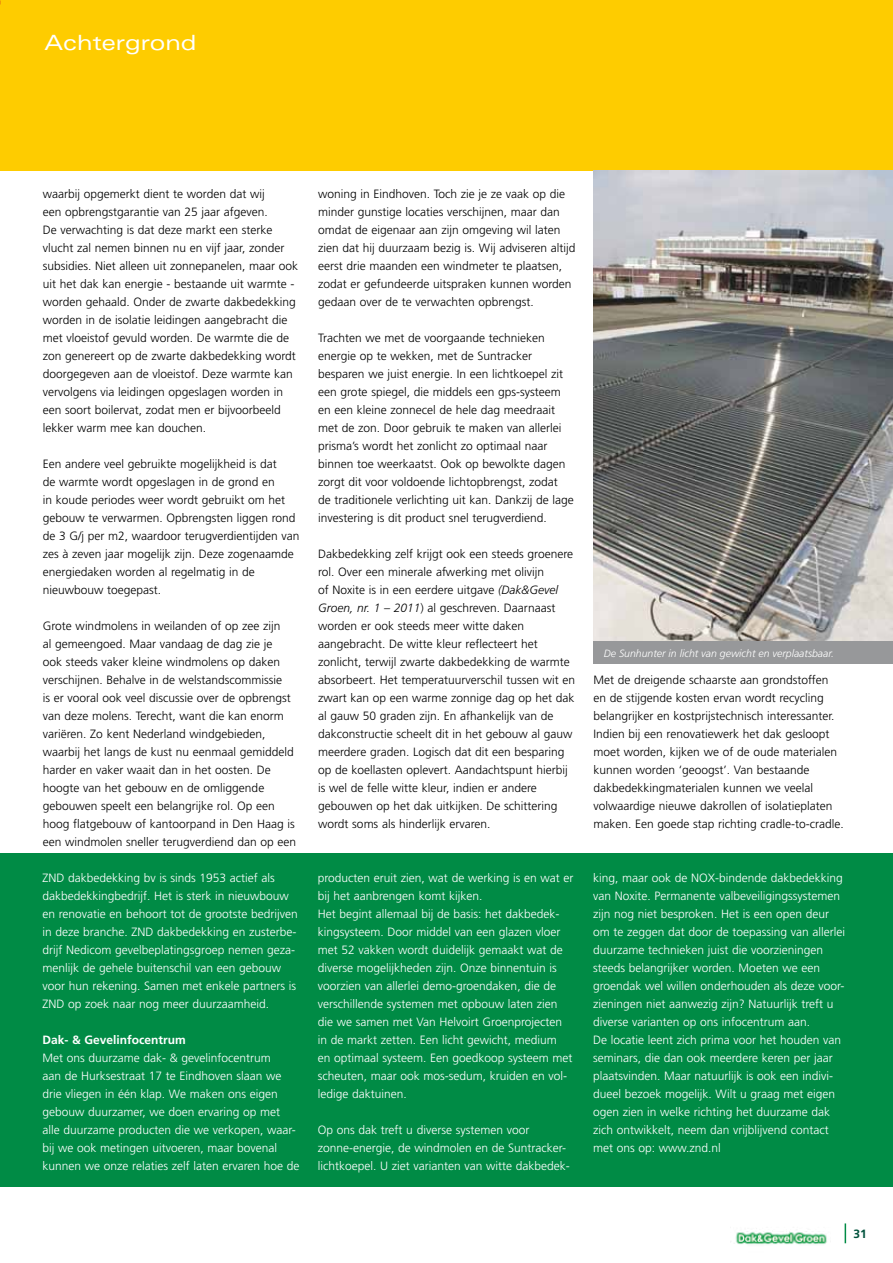
<style>
.page{position:relative;width:893px;height:1263px;background:#fff}
.page>*{position:absolute;margin:0;border:0;box-sizing:border-box;transform-origin:0 0}
.t1{font:expanded 21px "Univers";color:#fff}
.t2{font:300 12px/18px "Frutiger";color:#000}
.t3{font:300 12px/18px "Frutiger";color:#fff}
.t4{font:700 12px "Frutiger";color:#fff}
.t5{font:700 12px "Frutiger";color:#00523c}
.t6{font:italic 300 10.5px "Frutiger";color:#fff}
.s1{font-style:italic}
</style>
<div class="page">
<svg style="left:845px;top:1223px;width:1px;height:20px"></svg>
<img style="left:735px;top:1231px;width:92px;height:14px">
<div style="left:0;top:0;width:893px;height:170px;background:#fecc00"></div>
<img style="left:593px;top:170px;width:300px;height:471px">
<div style="left:593px;top:641px;width:300px;height:23px;background:#97989a"></div>
<div style="left:0;top:853px;width:893px;height:333px;background:#008b45"></div>
<h1 class="t1" style="left:44px;top:30px;width:154px">Achtergrond</h1>
<p class="t2" style="left:43px;top:185px;width:257px">waarbij opgemerkt dient te worden dat wij<br>een opbrengstgarantie van 25 jaar afgeven.<br>De verwachting is dat deze markt een sterke vlucht zal nemen binnen nu en vijf jaar, zonder subsidies. Niet alleen uit zonnepanelen, maar ook uit het dak kan energie - bestaande uit warmte - worden gehaald. Onder de zwarte dakbedekking worden in de isolatie leidingen aangebracht die met vloeistof gevuld worden. De warmte die de zon genereert op de zwarte dakbedekking wordt doorgegeven aan de vloeistof. Deze warmte kan vervolgens via leidingen opgeslagen worden in een soort boilervat, zodat men er bijvoorbeeld lekker warm mee kan douchen.</p>
<p class="t2" style="left:43px;top:455px;width:258px">Een andere veel gebruikte mogelijkheid is dat<br>de warmte wordt opgeslagen in de grond en<br>in koude periodes weer wordt gebruikt om het gebouw te verwarmen. Opbrengsten liggen rond de 3 G/j per m2, waardoor terugverdientijden van zes à zeven jaar mogelijk zijn. Deze zogenaamde energiedaken worden al regelmatig in de nieuwbouw toegepast.</p>
<p class="t2" style="left:43px;top:617px;width:255px">Grote windmolens in weilanden of op zee zijn<br>al gemeengoed. Maar vandaag de dag zie je<br>ook steeds vaker kleine windmolens op daken verschijnen. Behalve in de welstandscommissie<br>is er vooral ook veel discussie over de opbrengst van deze molens. Terecht, want die kan enorm variëren. Zo kent Nederland windgebieden, waarbij het langs de kust nu eenmaal gemiddeld harder en vaker waait dan in het oosten. De hoogte van het gebouw en de omliggende gebouwen speelt een belangrijke rol. Op een hoog flatgebouw of kantoorpand in Den Haag is een windmolen sneller terugverdiend dan op een</p>
<p class="t3" style="left:43px;top:869px;width:257px">ZND dakbedekking bv is sinds 1953 actief als dakbedekkingbedrijf. Het is sterk in nieuwbouw en renovatie en behoort tot de grootste bedrijven in deze branche. ZND dakbedekking en zusterbe&shy;drijf Nedicom gevelbeplatingsgroep nemen geza&shy;menlijk de gehele buitenschil van een gebouw voor hun rekening. Samen met enkele partners is ZND op zoek naar nog meer duurzaamheid.</p>
<p class="t4" style="left:43px;top:1033px;width:145px">Dak- &amp; Gevelinfocentrum</p>
<p class="t3" style="left:43px;top:1049px;width:258px">Met ons duurzame dak- &amp; gevelinfocentrum<br>aan de Hurksestraat 17 te Eindhoven slaan we drie vliegen in één klap. We maken ons eigen gebouw duurzamer, we doen ervaring op met alle duurzame producten die we verkopen, waar&shy;bij we ook metingen uitvoeren, maar bovenal kunnen we onze relaties zelf laten ervaren hoe de</p>
<p class="t2" style="left:318px;top:185px;width:259px">woning in Eindhoven. Toch zie je ze vaak op die minder gunstige locaties verschijnen, maar dan omdat de eigenaar aan zijn omgeving wil laten zien dat hij duurzaam bezig is. Wij adviseren altijd eerst drie maanden een windmeter te plaatsen, zodat er gefundeerde uitspraken kunnen worden gedaan over de te verwachten opbrengst.</p>
<p class="t2" style="left:318px;top:329px;width:257px">Trachten we met de voorgaande technieken energie op te wekken, met de Suntracker besparen we juist energie. In een lichtkoepel zit een grote spiegel, die middels een gps-systeem en een kleine zonnecel de hele dag meedraait met de zon. Door gebruik te maken van allerlei prisma’s wordt het zonlicht zo optimaal naar binnen toe weerkaatst. Ook op bewolkte dagen zorgt dit voor voldoende lichtopbrengst, zodat<br>de traditionele verlichting uit kan. Dankzij de lage investering is dit product snel terugverdiend.</p>
<p class="t2" style="left:318px;top:545px;width:259px">Dakbedekking zelf krijgt ook een steeds groenere rol. Over een minerale afwerking met olivijn<br>of Noxite is in een eerdere uitgave <span class="s1">(Dak&amp;Gevel Groen, nr. 1 – 2011</span>) al geschreven. Daarnaast worden er ook steeds meer witte daken aangebracht. De witte kleur reflecteert het zonlicht, terwijl zwarte dakbedekking de warmte absorbeert. Het temperatuurverschil tussen wit en zwart kan op een warme zonnige dag op het dak al gauw 50 graden zijn. En afhankelijk van de dakconstructie scheelt dit in het gebouw al gauw meerdere graden. Logisch dat dit een besparing op de koellasten oplevert. Aandachtspunt hierbij is wel de felle witte kleur, indien er andere gebouwen op het dak uitkijken. De schittering wordt soms als hinderlijk ervaren.</p>
<p class="t3" style="left:318px;top:869px;width:257px">producten eruit zien, wat de werking is en wat er bij het aanbrengen komt kijken.<br>Het begint allemaal bij de basis: het dakbedek&shy;kingsysteem. Door middel van een glazen vloer met 52 vakken wordt duidelijk gemaakt wat de diverse mogelijkheden zijn. Onze binnentuin is voorzien van allerlei demo-groendaken, die de verschillende systemen met opbouw laten zien die we samen met Van Helvoirt Groenprojecten in de markt zetten. Een licht gewicht, medium<br>en optimaal systeem. Een goedkoop systeem met scheuten, maar ook mos-sedum, kruiden en vol&shy;ledige daktuinen.</p>
<p class="t3" style="left:318px;top:1121px;width:254px">Op ons dak treft u diverse systemen voor zonne-energie, de windmolen en de Suntracker&shy;lichtkoepel. U ziet varianten van witte dakbedek-</p>
<p class="t6" style="left:604px;top:647px;width:232px">De Sunhunter in licht van gewicht en verplaatsbaar.</p>
<p class="t2" style="left:593px;top:671px;width:252px">Met de dreigende schaarste aan grondstoffen en de stijgende kosten ervan wordt recycling belangrijker en kostprijstechnisch interessanter.<br>Indien bij een renovatiewerk het dak gesloopt moet worden, kijken we of de oude materialen kunnen worden ‘geoogst’. Van bestaande dakbedekkingmaterialen kunnen we veelal volwaardige nieuwe dakrollen of isolatieplaten maken. Een goede stap richting cradle-to-cradle.</p>
<p class="t3" style="left:593px;top:869px;width:254px">king, maar ook de NOX-bindende dakbedekking van Noxite. Permanente valbeveiligingssystemen zijn nog niet besproken. Het is een open deur om te zeggen dat door de toepassing van allerlei duurzame technieken juist die voorzieningen steeds belangrijker worden. Moeten we een groendak wel willen onderhouden als deze voor&shy;zieningen niet aanwezig zijn? Natuurlijk treft u diverse varianten op ons infocentrum aan.<br>De locatie leent zich prima voor het houden van seminars, die dan ook meerdere keren per jaar plaatsvinden. Maar natuurlijk is ook een indivi&shy;dueel bezoek mogelijk. Wilt u graag met eigen ogen zien in welke richting het duurzame dak zich ontwikkelt, neem dan vrijblijvend contact met ons op: www.znd.nl</p>
<p class="t5" style="left:853px;top:1227px;width:15px">31</p>
</div>
